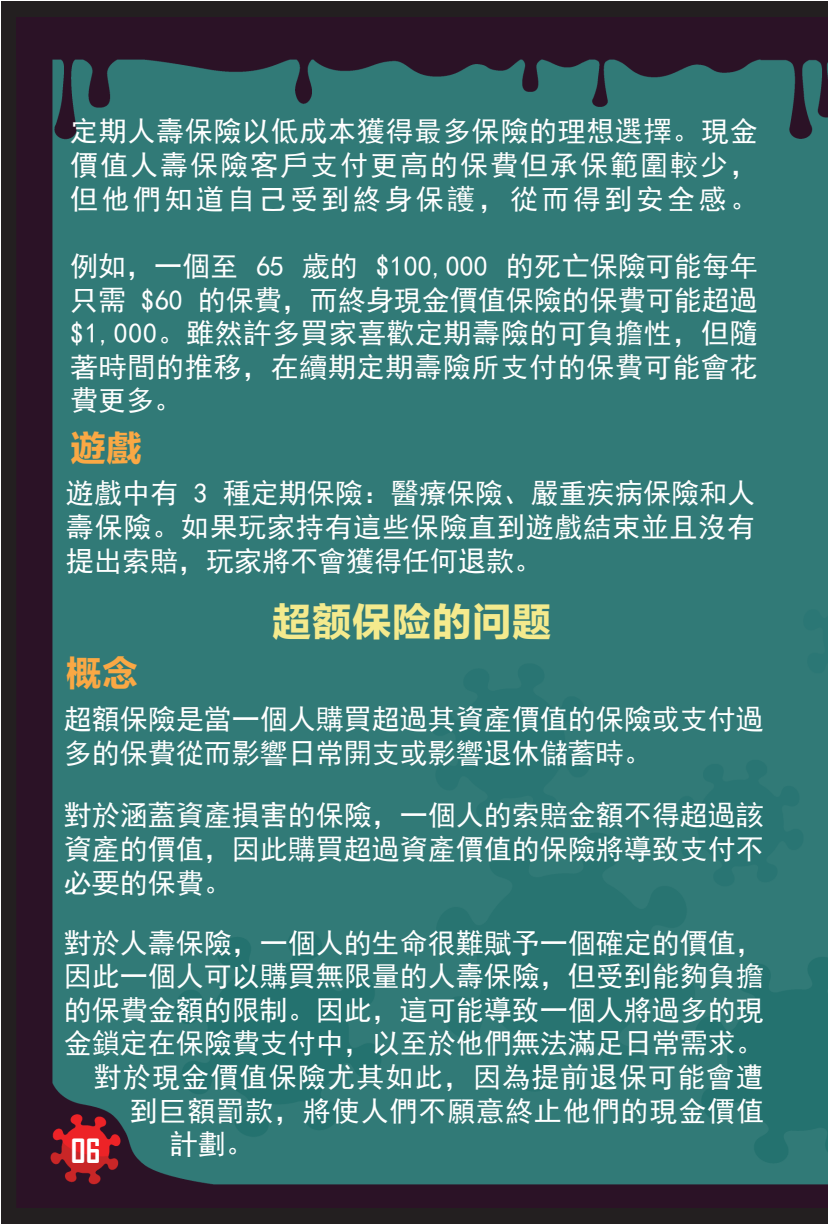
<style>
.page{position:relative;width:828px;height:1225px;background:#fff}
.page>*{position:absolute;margin:0;border:0;box-sizing:border-box;transform-origin:0 0}
.t1{font:700 40px "Sim Hei";color:#f4ea8d}
.t2{font:700 36px "Sim Hei";color:#faa844}
.t3{font:700 32px "Agency FB";color:#fff}
.t4{font:28px/33.6px "Sim Hei";color:#fff;text-align:justify}
.t5{font:28px "Sim Hei";letter-spacing:.04em;color:#fff}
.t6{font:28px "Sim Hei";letter-spacing:.03em;color:#fff}
</style>
<div class="page">
<div style="left:1px;top:1px;width:827px;height:1223px;background:#231f20"></div>
<img style="left:17px;top:17px;width:811px;height:1190px">
<p class="t4" style="left:70px;top:115px;width:689px">定期人壽保險以低成本獲得最多保險的理想選擇。現金價值人壽保險客戶支付更高的保費但承保範圍較少，但他們知道自己受到終身保護，從而得到安全感。</p>
<p class="t4" style="left:70px;top:249px;width:689px">例如，一個至 65 歲的 $100,000 的死亡保險可能每年只需 $60 的保費，而終身現金價值保險的保費可能超過$1,000。雖然許多買家喜歡定期壽險的可負擔性，但隨著時間的推移，在續期定期壽險所支付的保費可能會花費更多。</p>
<p class="t2" style="left:70px;top:426px;width:73px">遊戲</p>
<p class="t4" style="left:66px;top:477px;width:690px">遊戲中有 3 種定期保險：醫療保險、嚴重疾病保險和人壽保險。如果玩家持有這些保險直到遊戲結束並且沒有提出索賠，玩家將不會獲得任何退款。</p>
<p class="t2" style="left:66px;top:651px;width:73px">概念</p>
<h1 class="t1" style="left:272px;top:597px;width:281px">超额保险的问题</h1>
<p class="t4" style="left:64px;top:702px;width:702px">超額保險是當一個人購買超過其資產價值的保險或支付過多的保費從而影響日常開支或影響退休儲蓄時。</p>
<p class="t4" style="left:64px;top:798px;width:702px">對於涵蓋資產損害的保險，一個人的索賠金額不得超過該資產的價值，因此購買超過資產價值的保險將導致支付不必要的保費。</p>
<p class="t4" style="left:64px;top:926px;width:702px">對於人壽保險，一個人的生命很難賦予一個確定的價值，</p>
<p class="t4" style="left:64px;top:959px;width:702px">因此一個人可以購買無限量的人壽保險，但受到能夠負擔</p>
<p class="t4" style="left:64px;top:993px;width:702px">的保費金額的限制。因此，這可能導致一個人將過多的現</p>
<p class="t4" style="left:64px;top:1026px;width:702px">金鎖定在保險費支付中，以至於他們無法滿足日常需求。</p>
<p class="t5" style="left:94px;top:1063px;width:671px">對於現金價值保險尤其如此，因為提前退保可能會遭</p>
<p class="t6" style="left:130px;top:1096px;width:636px">到巨額罰款，將使人們不願意終止他們的現金價值</p>
<p class="t4" style="left:170px;top:1127px;width:85px">計劃。</p>
<p class="t3" style="left:71px;top:1131px;width:31px">06</p>
</div>
